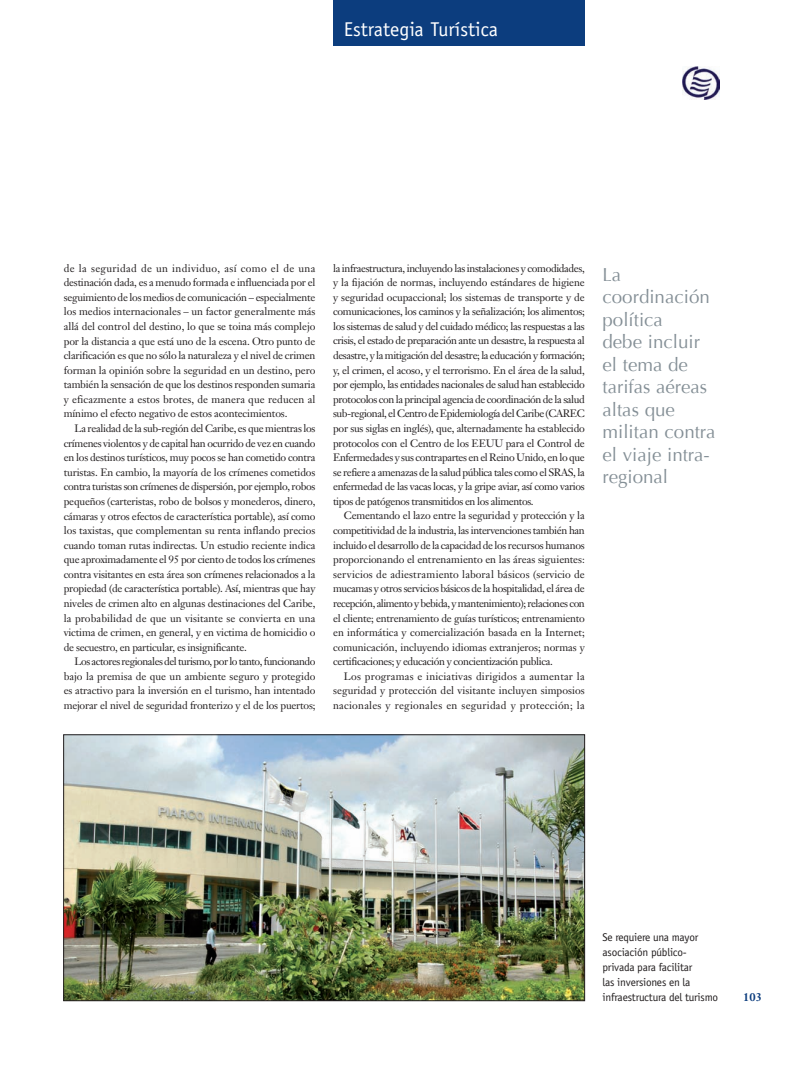
<style>
.page{position:relative;width:801px;height:1074px;background:#fff}
.page>*{position:absolute;margin:0;border:0;box-sizing:border-box;transform-origin:0 0}
.t1{font:20px "Officina Sans";color:#fff}
.t2{font:18.75px/22.5px "Optima";color:#848f96}
.t3{font:11.25px/15px "Officina Sans";letter-spacing:-.015em;color:#231f20}
.t4{font:700 11.25px "Janson Text";color:#0c3d7e}
.t5{font:10.62px/14.6px "Janson Text";letter-spacing:-.02em;color:#231f20;text-align:justify}
</style>
<div class="page">
<img style="left:682px;top:67px;width:37px;height:32px">
<div style="left:333px;top:0;width:252px;height:28px;background:#0c3d7e"></div>
<div style="left:333px;top:11px;width:252px;height:34px;background:#0c3d7e"></div>
<img style="left:65px;top:736px;width:518px;height:263px">
<div style="left:63px;top:734px;width:522px;height:267px;border:1px solid #231f20"></div>
<h1 class="t1" style="left:344px;top:21px;width:156px">Estrategia Turística</h1>
<p class="t5" style="left:64px;top:262px;width:253px">de la seguridad de un individuo, así como el de una destinación dada, es a menudo formada e influenciada por el seguimiento de los medios de comunicación – especialmente los medios internacionales – un factor generalmente más allá del control del destino, lo que se toina más complejo por la distancia a que está uno de la escena. Otro punto de clarificación es que no sólo la naturaleza y el nivel de crimen forman la opinión sobre la seguridad en un destino, pero también la sensación de que los destinos responden sumaria y eficazmente a estos brotes, de manera que reducen al mínimo el efecto negativo de estos acontecimientos.</p>
<p class="t5" style="left:64px;top:422px;width:253px;text-indent:11px">La realidad de la sub-región del Caribe, es que mientras los crímenes violentos y de capital han ocurrido de vez en cuando en los destinos turísticos, muy pocos se han cometido contra turistas. En cambio, la mayoría de los crímenes cometidos contra turistas son crímenes de dispersión, por ejemplo, robos pequeños (carteristas, robo de bolsos y monederos, dinero, cámaras y otros efectos de característica portable), así como los taxistas, que complementan su renta inflando precios cuando toman rutas indirectas. Un estudio reciente indica que aproximadamente el 95 por ciento de todos los crímenes contra visitantes en esta área son crímenes relacionados a la propiedad (de característica portable). Así, mientras que hay niveles de crimen alto en algunas destinaciones del Caribe, la probabilidad de que un visitante se convierta en una victima de crimen, en general, y en victima de homicidio o de secuestro, en particular, es insignificante.</p>
<p class="t5" style="left:64px;top:655px;width:253px;text-indent:11px">Los actores regionales del turismo, por lo tanto, funcionando bajo la premisa de que un ambiente seguro y protegido es atractivo para la inversión en el turismo, han intentado mejorar el nivel de seguridad fronterizo y el de los puertos;</p>
<p class="t5" style="left:333px;top:261px;width:253px">la infraestructura, incluyendo las instalaciones y comodidades, y la fijación de normas, incluyendo estándares de higiene y seguridad ocupaccional; los sistemas de transporte y de comunicaciones, los caminos y la señalización; los alimentos; los sistemas de salud y del cuidado médico; las respuestas a las crisis, el estado de preparación ante un desastre, la respuesta al desastre, y la mitigación del desastre; la educación y formación; y, el crimen, el acoso, y el terrorismo. En el área de la salud, por ejemplo, las entidades nacionales de salud han establecido protocolos con la principal agencia de coordinación de la salud sub-regional, el Centro de Epidemiología del Caribe (CAREC por sus siglas en inglés), que, alternadamente ha establecido protocolos con el Centro de los EEUU para el Control de Enfermedades y sus contrapartes en el Reino Unido, en lo que se refiere a amenazas de la salud pública tales como el SRAS, la enfermedad de las vacas locas, y la gripe aviar, así como varios tipos de patógenos transmitidos en los alimentos.</p>
<p class="t5" style="left:333px;top:509px;width:253px;text-indent:11px">Cementando el lazo entre la seguridad y protección y la competitividad de la industria, las intervenciones también han incluido el desarrollo de la capacidad de los recursos humanos proporcionando el entrenamiento en las áreas siguientes: servicios de adiestramiento laboral básicos (servicio de mucamas y otros servicios básicos de la hospitalidad, el área de recepción, alimento y bebida, y mantenimiento); relaciones con el cliente; entrenamiento de guías turísticos; entrenamiento en informática y comercialización basada en la Internet; comunicación, incluyendo idiomas extranjeros; normas y certificaciones; y educación y concientización publica.</p>
<p class="t5" style="left:333px;top:670px;width:253px;text-indent:11px">Los programas e iniciativas dirigidos a aumentar la seguridad y protección del visitante incluyen simposios nacionales y regionales en seguridad y protección; la</p>
<h2 class="t2" style="left:602px;top:263px;width:114px">La coordinación política<br>debe incluir el tema de tarifas aéreas altas que militan contra el viaje intra&shy;regional</h2>
<p class="t3" style="left:602px;top:930px;width:117px">Se requiere una mayor asociación público&shy;privada para facilitar<br>las inversiones en la infraestructura del turismo</p>
<p class="t4" style="left:743px;top:992px;width:20px">103</p>
</div>
